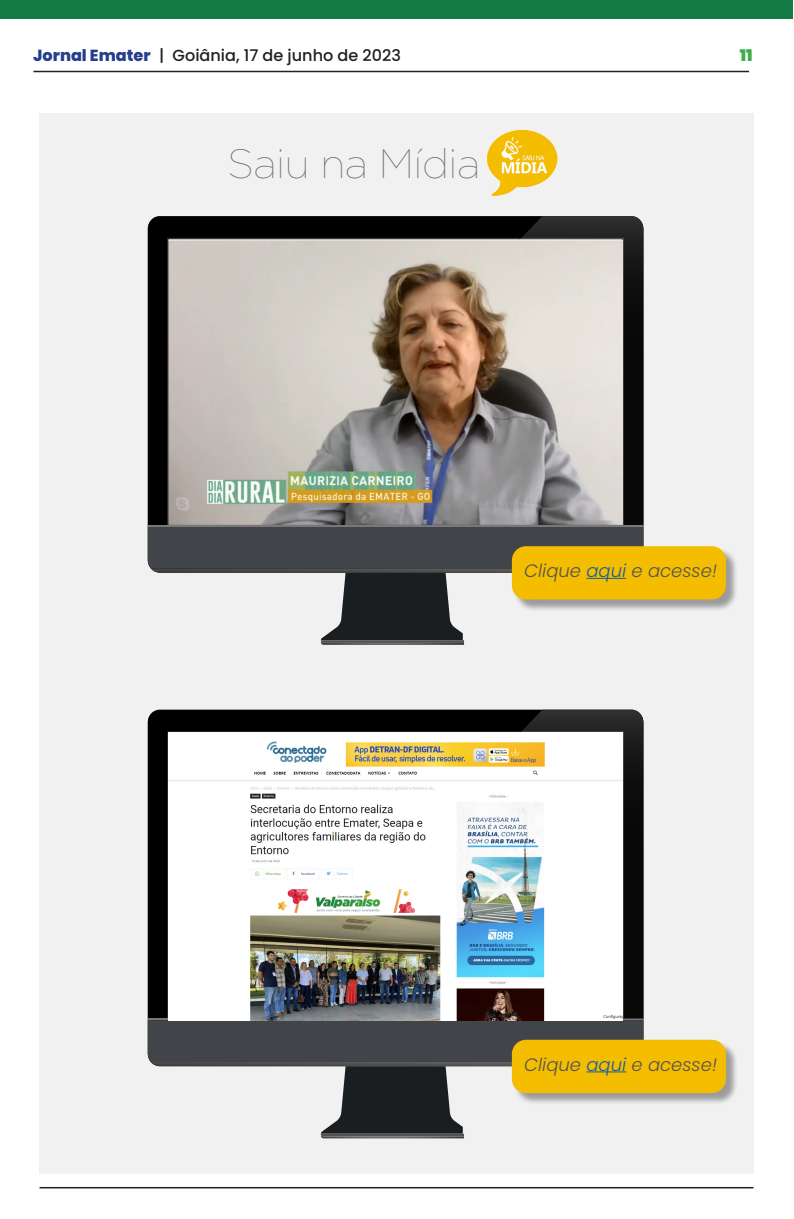
<style>
.page{position:relative;width:794px;height:1219px;background:#fff}
.page>*{position:absolute;margin:0;border:0;box-sizing:border-box;transform-origin:0 0}
.t1{font:100 41px "Gotham";letter-spacing:-.01em;color:#63726e}
.t2{font:italic 300 18px "Poppins";color:#535353}
.t3{font:500 16.1px "Poppins";color:#231f20}
.t4{font:900 16.1px "Poppins";color:#40ae49}
.s1{font-weight:800;color:#253f8e}
.s2{color:#175d9e}
</style>
<div class="page">
<div style="left:34px;top:71px;width:715px;height:1px;border:1px solid #231f20"></div>
<div style="left:0;top:0;width:793px;height:18px;background:#147b44"></div>
<div style="left:40px;top:1187px;width:713px;height:1px;border:1px solid #231f20"></div>
<div style="left:40px;top:113px;width:714px;height:1060px;background:#f1f1f1"></div>
<img style="left:487px;top:130px;width:71px;height:66px">
<img style="left:321px;top:643px;width:143px;height:2px">
<img style="left:321px;top:640px;width:143px;height:3px">
<div style="left:148px;top:216px;width:495px;height:357px;background:#000;border-radius:12px"></div>
<svg style="left:148px;top:526px;width:495px;height:114px"></svg>
<img style="left:151px;top:568px;width:361px;height:5px">
<hr style="left:148px;top:525px;width:495px;height:1px;background:#787878">
<img style="left:521px;top:216px;width:122px;height:96px">
<img style="left:520px;top:238px;width:104px;height:287px">
<img style="left:321px;top:1136px;width:143px;height:2px">
<img style="left:321px;top:1134px;width:143px;height:2px">
<div style="left:148px;top:710px;width:495px;height:356px;background:#000;border-radius:12px"></div>
<svg style="left:148px;top:1020px;width:495px;height:114px"></svg>
<img style="left:151px;top:1062px;width:361px;height:4px">
<hr style="left:148px;top:1018px;width:495px;height:2px;background:#787878">
<img style="left:522px;top:710px;width:121px;height:96px">
<img style="left:520px;top:731px;width:104px;height:287px">
<div style="left:513px;top:548px;width:225px;height:64px;background:#231f20;opacity:.41"></div>
<div style="left:512px;top:546px;width:214px;height:54px;background:#f4bd00;border-radius:14px"></div>
<div style="left:513px;top:1041px;width:225px;height:65px;background:#231f20;opacity:.41"></div>
<div style="left:512px;top:1040px;width:214px;height:53px;background:#f4bd00;border-radius:14px"></div>
<hr style="left:586px;top:578px;width:40px;height:1px;background:#175d9e">
<hr style="left:586px;top:1071px;width:40px;height:1px;background:#175d9e">
<img style="left:169px;top:240px;width:453px;height:284px">
<img style="left:169px;top:732px;width:453px;height:288px">
<p class="t3" style="left:33px;top:46px;width:369px"><span class="s1">Jornal Emater</span> | Goiânia, 17 de junho de 2023</p>
<p class="t4" style="left:739px;top:46px;width:14px">11</p>
<p class="t1" style="left:227px;top:141px;width:254px">Saiu na Mídia</p>
<p class="t2" style="left:524px;top:560px;width:194px">Clique <span class="s2">aqui</span> e acesse!</p>
<p class="t2" style="left:524px;top:1054px;width:194px">Clique <span class="s2">aqui</span> e acesse!</p>
</div>
